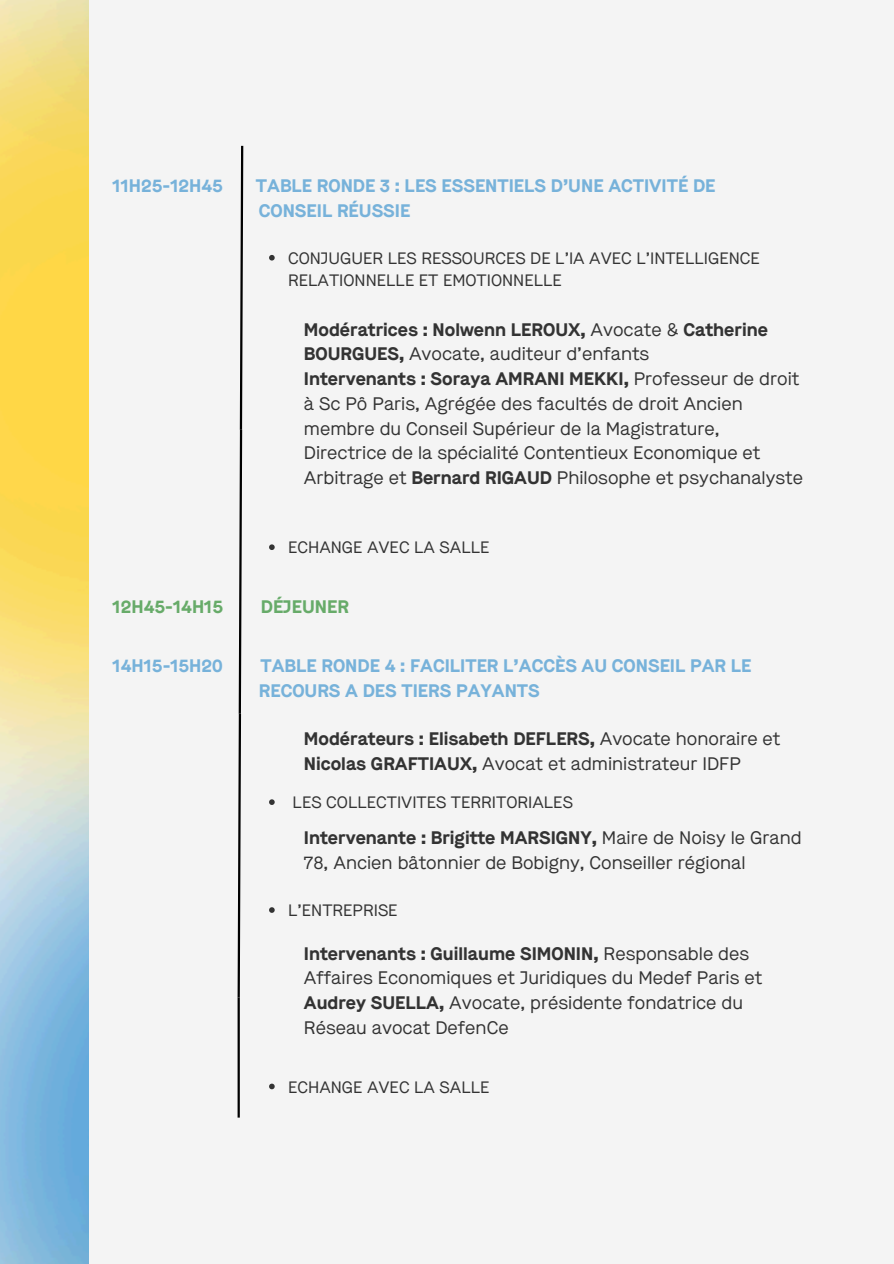
<style>
.page{position:relative;width:894px;height:1264px;background:#fff}
.page>*{position:absolute;margin:0;border:0;box-sizing:border-box;transform-origin:0 0}
.t1{font:18.15px/24.8px "Maison";color:#333}
.t2{font:700 18.15px/24.8px "Maison";color:#333}
.t3{font:700 18.15px/24.8px "Maison";color:#77b2da}
.t4{font:700 18.15px "Maison";color:#67ab69}
.t5{font:16.5px/22.5px "Maison";color:#333}
.s1{font-weight:400}
.s2{font-weight:700}
</style>
<div class="page">
<img style="left:0;top:0;width:89px;height:1263px">
<div style="left:89px;top:0;width:804px;height:1263px;background:#f4f4f4"></div>
<svg style="left:237px;top:145px;width:7px;height:852px"></svg>
<svg style="left:269px;top:255px;width:5px;height:5px"></svg>
<svg style="left:269px;top:544px;width:5px;height:6px"></svg>
<svg style="left:269px;top:799px;width:5px;height:6px"></svg>
<svg style="left:269px;top:907px;width:5px;height:5px"></svg>
<svg style="left:269px;top:1083px;width:5px;height:6px"></svg>
<hr style="left:237px;top:997px;width:3px;height:120px;background:#000">
<h1 class="t3" style="left:113px;top:174px;width:112px">11H25-12H45</h1>
<h1 class="t3" style="left:256px;top:174px;width:461px">TABLE RONDE 3 : LES ESSENTIELS D’UNE ACTIVITÉ DE<br>CONSEIL RÉUSSIE</h1>
<p class="t5" style="left:288px;top:247px;width:473px">CONJUGUER LES RESSOURCES DE L’IA AVEC L’INTELLIGENCE<br>RELATIONNELLE ET EMOTIONNELLE</p>
<p class="t2" style="left:304px;top:317px;width:465px">Modératrices : Nolwenn LEROUX, <span class="s1">Avocate &amp;</span> Catherine<br>BOURGUES, <span class="s1">Avocate, auditeur d’enfants</span></p>
<p class="t1" style="left:304px;top:367px;width:500px"><span class="s2">Intervenants : Soraya AMRANI MEKKI,</span> Professeur de droit à Sc Pô Paris, Agrégée des facultés de droit Ancien membre du Conseil Supérieur de la Magistrature, Directrice de la spécialité Contentieux Economique et Arbitrage et <span class="s2">Bernard RIGAUD</span> Philosophe et psychanalyste</p>
<p class="t5" style="left:288px;top:536px;width:203px">ECHANGE AVEC LA SALLE</p>
<p class="t4" style="left:113px;top:594px;width:112px">12H45-14H15</p>
<p class="t4" style="left:261px;top:594px;width:90px">DÉJEUNER</p>
<h1 class="t3" style="left:113px;top:654px;width:112px">14H15-15H20</h1>
<h1 class="t3" style="left:259px;top:654px;width:494px">TABLE RONDE 4 : FACILITER L’ACCÈS AU CONSEIL PAR LE<br>RECOURS A DES TIERS PAYANTS</h1>
<p class="t2" style="left:304px;top:727px;width:478px">Modérateurs : Elisabeth DEFLERS, <span class="s1">Avocate honoraire et<br></span>Nicolas GRAFTIAUX, <span class="s1">Avocat et administrateur IDFP</span></p>
<p class="t5" style="left:292px;top:791px;width:282px">LES COLLECTIVITES TERRITORIALES</p>
<h1 class="t1" style="left:304px;top:826px;width:499px"><span class="s2">Intervenante : Brigitte MARSIGNY,</span> Maire de Noisy le Grand<br>78, Ancien bâtonnier de Bobigny, Conseiller régional</h1>
<p class="t5" style="left:288px;top:899px;width:111px">L’ENTREPRISE</p>
<p class="t1" style="left:304px;top:941px;width:460px"><span class="s2">Intervenants : Guillaume SIMONIN,</span> Responsable des Affaires Economiques et Juridiques du Medef Paris et <span class="s2">Audrey SUELLA,</span> Avocate, présidente fondatrice du Réseau avocat DefenCe</p>
<p class="t5" style="left:288px;top:1075px;width:203px">ECHANGE AVEC LA SALLE</p>
</div>
